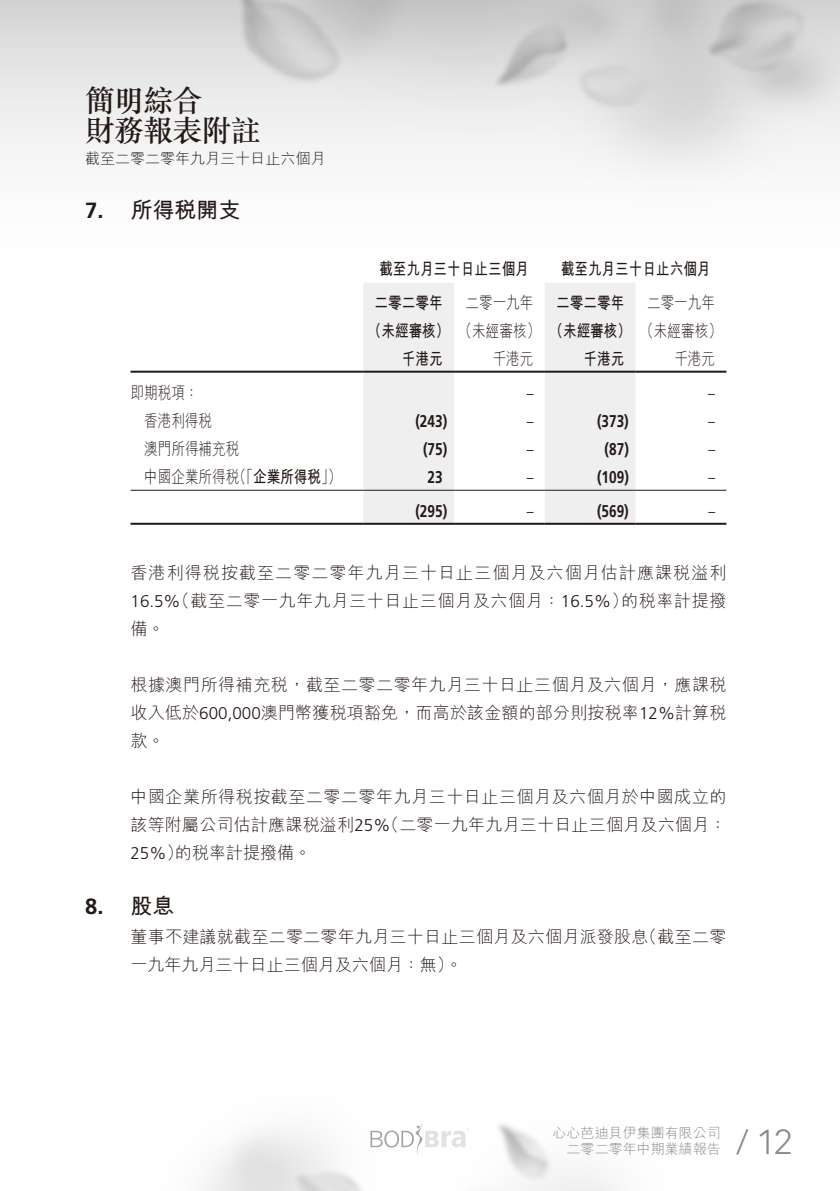
<style>
.page{position:relative;width:840px;height:1191px;background:#fff}
.page>*{position:absolute;margin:0;border:0;box-sizing:border-box;transform-origin:0 0}
.t1{font:300 34px "Vectora LT Std";color:#898989}
.t2{font:500 30px/30px "M Sung HK";letter-spacing:-.03em;color:#231916}
.t3{font:700 22px "M Hei HK";color:#231916}
.t4{font:700 22px "Frutiger LT Std";color:#231916}
.t5{font:300 17px/28px "M Hei HK";letter-spacing:.015em;color:#231916}
.t6{font:700 17px "M Hei HK";color:#231916;scale:.8 1}
.t7{font:300 17px "M Hei HK";letter-spacing:.015em;color:#231916;scale:.8 1}
.t8{font:300 17px/28px "M Hei HK";letter-spacing:.065em;color:#231916;text-align:right}
.t9{font:700 17px "Frutiger LT Std";color:#231916;scale:.8 1}
.t10{font:300 17px "M Hei HK";letter-spacing:.035em;color:#231916}
.t11{font:300 17px "Frutiger LT Std";color:#231916;scale:.8 1}
.t12{font:300 17px "Frutiger LT Std";color:#231916}
.t13{font:300 15px "M Hei HK";color:#231916}
.t14{font:300 14px "M Hei HK";color:#898989}
.s1{font-weight:300}
.s2{font-family:"Frutiger LT Std"}
.s3{font-family:"M Hei HK"}
</style>
<div class="page">
<img style="left:466px;top:1124px;width:150px;height:67px">
<svg style="left:0;top:0;width:839px;height:356px"></svg>
<svg style="left:370px;top:1120px;width:102px;height:36px"></svg>
<svg style="left:363px;top:283px;width:272px;height:240px;fill:#efeff0"></svg>
<hr style="left:130px;top:371px;width:233px;height:2px;background:#231916">
<hr style="left:363px;top:371px;width:91px;height:2px;background:#231916">
<hr style="left:454px;top:371px;width:90px;height:2px;background:#231916">
<hr style="left:544px;top:371px;width:91px;height:2px;background:#231916">
<hr style="left:635px;top:371px;width:91px;height:2px;background:#231916">
<hr style="left:130px;top:490px;width:233px;height:1px;background:#231916">
<hr style="left:363px;top:490px;width:91px;height:1px;background:#231916">
<hr style="left:454px;top:490px;width:90px;height:1px;background:#231916">
<hr style="left:544px;top:490px;width:91px;height:1px;background:#231916">
<hr style="left:635px;top:490px;width:91px;height:1px;background:#231916">
<hr style="left:130px;top:523px;width:233px;height:2px;background:#231916">
<hr style="left:363px;top:523px;width:91px;height:2px;background:#231916">
<hr style="left:454px;top:523px;width:90px;height:2px;background:#231916">
<hr style="left:544px;top:523px;width:91px;height:2px;background:#231916">
<hr style="left:635px;top:523px;width:91px;height:2px;background:#231916">
<h2 class="t2" style="left:85px;top:84px;width:177px">簡明綜合<br>財務報表附註</h2>
<p class="t13" style="left:85px;top:148px;width:241px">截至二零二零年九月三十日止六個月</p>
<p class="t4" style="left:85px;top:198px;width:20px">7.</p>
<p class="t4" style="left:85px;top:893px;width:20px">8.</p>
<p class="t3" style="left:130px;top:194px;width:111px">所得稅開支</p>
<p class="t7" style="left:130px;top:380px;width:86px">即期稅項：</p>
<p class="t7" style="left:144px;top:408px;width:86px">香港利得稅</p>
<p class="t7" style="left:144px;top:436px;width:120px">澳門所得補充稅</p>
<p class="t6" style="left:232px;top:464px;width:137px"><span class="s1">（「</span>企業所得稅 <span class="s1">(「</span></p>
<p class="t7" style="left:144px;top:464px;width:121px">中國企業所得稅</p>
<p class="t6" style="left:379px;top:256px;width:188px">截至九月三十日止三個月</p>
<p class="t6" style="left:560px;top:256px;width:188px">截至九月三十日止六個月</p>
<p class="t7" style="left:465px;top:290px;width:87px">二零一九年</p>
<p class="t7" style="left:646px;top:290px;width:86px">二零一九年</p>
<p class="t6" style="left:374px;top:290px;width:86px">二零二零年</p>
<p class="t6" style="left:367px;top:318px;width:444px">（未經審核） <span class="s1">（未經審核）</span> （未經審核） <span class="s1">（未經審核(</span></p>
<p class="t7" style="left:674px;top:346px;width:52px">千港元</p>
<p class="t6" style="left:556px;top:290px;width:86px">二零二零年</p>
<p class="t7" style="left:492px;top:346px;width:52px">千港元</p>
<p class="t6" style="left:401px;top:346px;width:53px">千港元</p>
<p class="t6" style="left:583px;top:346px;width:52px">千港元</p>
<p class="t11" style="left:526px;top:383px;width:10px">–</p>
<p class="t11" style="left:708px;top:383px;width:10px">–</p>
<p class="t9" style="left:415px;top:410px;width:41px">)243(</p>
<p class="t11" style="left:526px;top:411px;width:10px">–</p>
<p class="t9" style="left:596px;top:410px;width:41px">)373(</p>
<p class="t11" style="left:708px;top:411px;width:10px">–</p>
<p class="t9" style="left:423px;top:438px;width:32px">)75(</p>
<p class="t11" style="left:526px;top:439px;width:10px">–</p>
<p class="t9" style="left:604px;top:438px;width:32px">)87(</p>
<p class="t11" style="left:708px;top:439px;width:10px">–</p>
<p class="t9" style="left:427px;top:466px;width:20px">23</p>
<p class="t11" style="left:526px;top:467px;width:10px">–</p>
<p class="t9" style="left:596px;top:466px;width:41px">)109(</p>
<p class="t11" style="left:708px;top:467px;width:10px">–</p>
<p class="t9" style="left:415px;top:501px;width:41px">)295(</p>
<p class="t11" style="left:526px;top:501px;width:10px">–</p>
<p class="t9" style="left:596px;top:501px;width:41px">)569(</p>
<p class="t11" style="left:708px;top:501px;width:10px">–</p>
<p class="t8" style="left:130px;top:558px;width:597px">香港利得稅按截至二零二零年九月三十日止三個月及六個月估計應課稅溢利的稅率計提撥</p>
<p class="t10" style="left:173px;top:588px;width:457px">（截至二零一九年九月三十日止三個月及六個月：<span class="s2">16.5%</span>）</p>
<p class="t12" style="left:130px;top:591px;width:52px">16.5%</p>
<p class="t5" style="left:130px;top:614px;width:35px">備。</p>
<p class="t5" style="left:130px;top:670px;width:597px;text-align:justify">根據澳門所得補充稅，截至二零二零年九月三十日止三個月及六個月，應課稅收入低於<span class="s2">600,000</span>澳門幣獲稅項豁免，而高於該金額的部分則按稅率<span class="s2">12%</span>計算稅款。</p>
<p class="t5" style="left:130px;top:782px;width:597px;text-align:right">中國企業所得稅按截至二零二零年九月三十日止三個月及六個月於中國成立的（二零一九年九月三十日止三個月及六個月：</p>
<p class="t5" style="left:175px;top:810px;width:217px;text-indent:-44px">該等附屬公司估計應課稅溢利<span class="s2">25%</span>的稅率計提撥備。</p>
<p class="t12" style="left:130px;top:843px;width:54px">25%<span class="s3">）</span></p>
<p class="t3" style="left:130px;top:890px;width:45px">股息</p>
<p class="t5" style="left:640px;top:922px;width:88px">（截至二零</p>
<p class="t5" style="left:130px;top:922px;width:519px">董事不建議就截至二零二零年九月三十日止三個月及六個月派發股息一九年九月三十日止三個月及六個月：無。(</p>
<p class="t14" style="left:552px;top:1123px;width:169px">心心芭迪貝伊集團有限公司</p>
<h1 class="t1" style="left:735px;top:1122px;width:58px">/12</h1>
<p class="t14" style="left:566px;top:1139px;width:155px">二零二零年中期業績報告</p>
</div>
